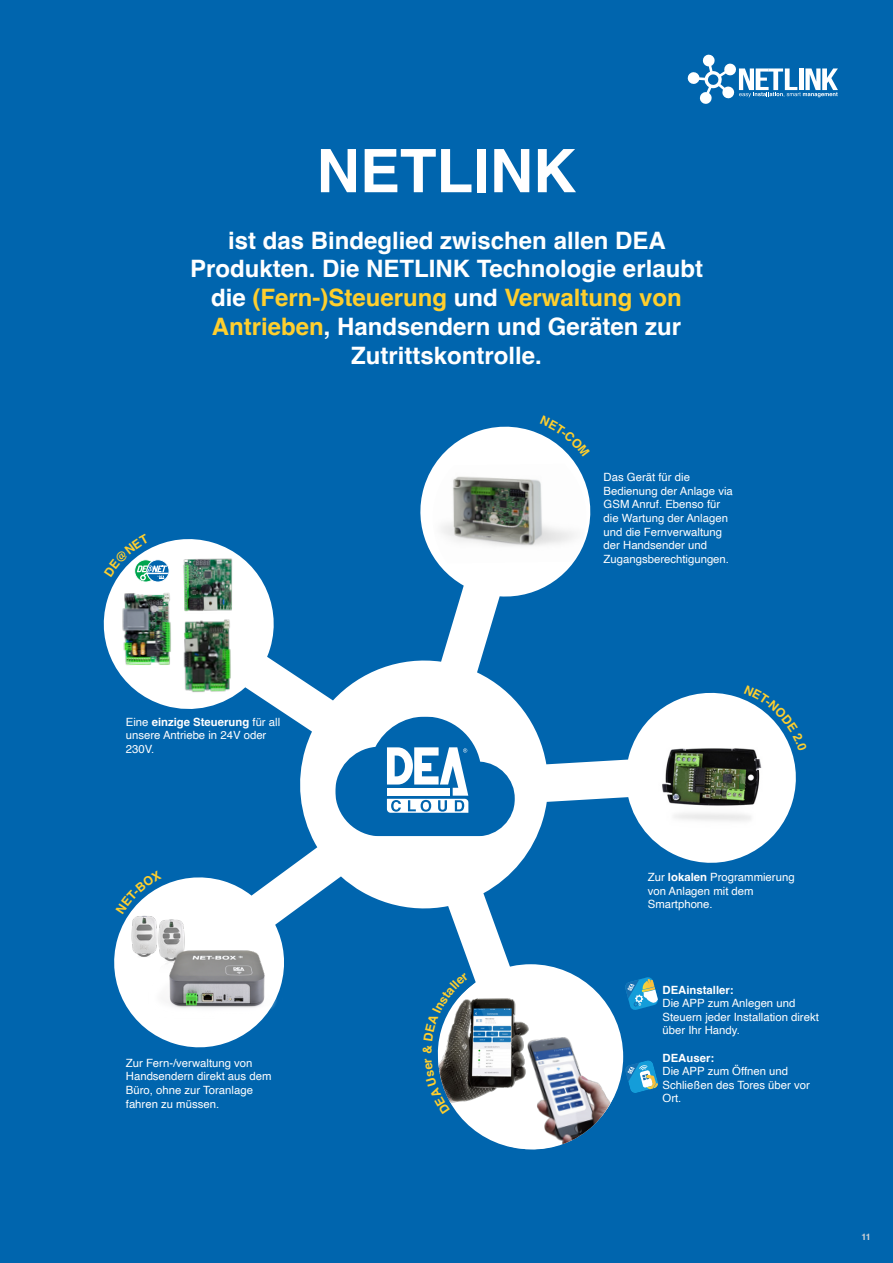
<style>
.page{position:relative;width:893px;height:1263px;background:#0065ae}
.page>*{position:absolute;margin:0;border:0;box-sizing:border-box;transform-origin:0 0}
.t1{font:700 60px "Helvetica";color:#fff}
.t2{font:700 24px/28.8px "Helvetica";color:#fff;text-align:center}
.t3{font:11.4px/13.6px "Helvetica";color:#fff}
.t4{font:700 11.4px "Helvetica";color:#fff}
.t5{font:700 9px "Helvetica";color:#d1d2d4}
.s1{color:#ffcf2d}
.s2{font-weight:700}
</style>
<div class="page">
<svg style="left:103px;top:426px;width:649px;height:622px"></svg>
<img style="left:110px;top:905px;width:173px;height:115px">
<svg style="left:310px;top:666px;width:230px;height:230px;fill:#fff"></svg>
<svg style="left:687px;top:54px;width:151px;height:50px"></svg>
<img style="left:433px;top:464px;width:153px;height:99px">
<svg style="left:331px;top:714px;width:189px;height:126px"></svg>
<img style="left:104px;top:534px;width:169px;height:173px">
<svg style="left:116px;top:870px;width:46px;height:44px"></svg>
<svg style="left:638px;top:685px;width:158px;height:167px"></svg>
<svg style="left:423px;top:960px;width:236px;height:190px"></svg>
<svg style="left:540px;top:426px;width:50px;height:31px"></svg>
<p class="t1" style="left:316px;top:134px;width:261px">NETLINK</p>
<p class="t2" style="left:190px;top:228px;width:514px">ist das Bindeglied zwischen allen DEA Produkten. Die NETLINK Technologie erlaubt die <span class="s1">(Fern-)Steuerung</span> und <span class="s1">Verwaltung von Antrieben</span>, Handsendern und Geräten zur Zutrittskontrolle.</p>
<p class="t3" style="left:604px;top:471px;width:131px">Das Gerät für die<br>Bedienung der Anlage via<br>GSM Anruf. Ebenso für die Wartung der Anlagen und die Fernverwaltung der Handsender und<br>Zugangsberechtigungen.</p>
<p class="t3" style="left:126px;top:715px;width:156px">Eine <span class="s2">einzige Steuerung</span> für all unsere Antriebe in 24V oder<br>230V.</p>
<p class="t3" style="left:126px;top:1056px;width:147px">Zur Fern-/verwaltung von<br>Handsendern direkt aus dem<br>Büro, ohne zur Toranlage fahren zu müssen.</p>
<p class="t3" style="left:648px;top:871px;width:148px">Zur <span class="s2">lokalen</span> Programmierung von Anlagen mit dem<br>Smartphone.</p>
<p class="t4" style="left:662px;top:982px;width:73px">DEAinstaller:</p>
<p class="t3" style="left:662px;top:997px;width:158px">Die APP zum Anlegen und<br>Steuern jeder Installation direkt über Ihr Handy.</p>
<p class="t4" style="left:662px;top:1051px;width:53px">DEAuser:</p>
<p class="t3" style="left:662px;top:1065px;width:149px">Die APP zum Öffnen und<br>Schließen des Tores über vor<br>Ort.</p>
<p class="t5" style="left:861px;top:1232px;width:11px">11</p>
</div>
